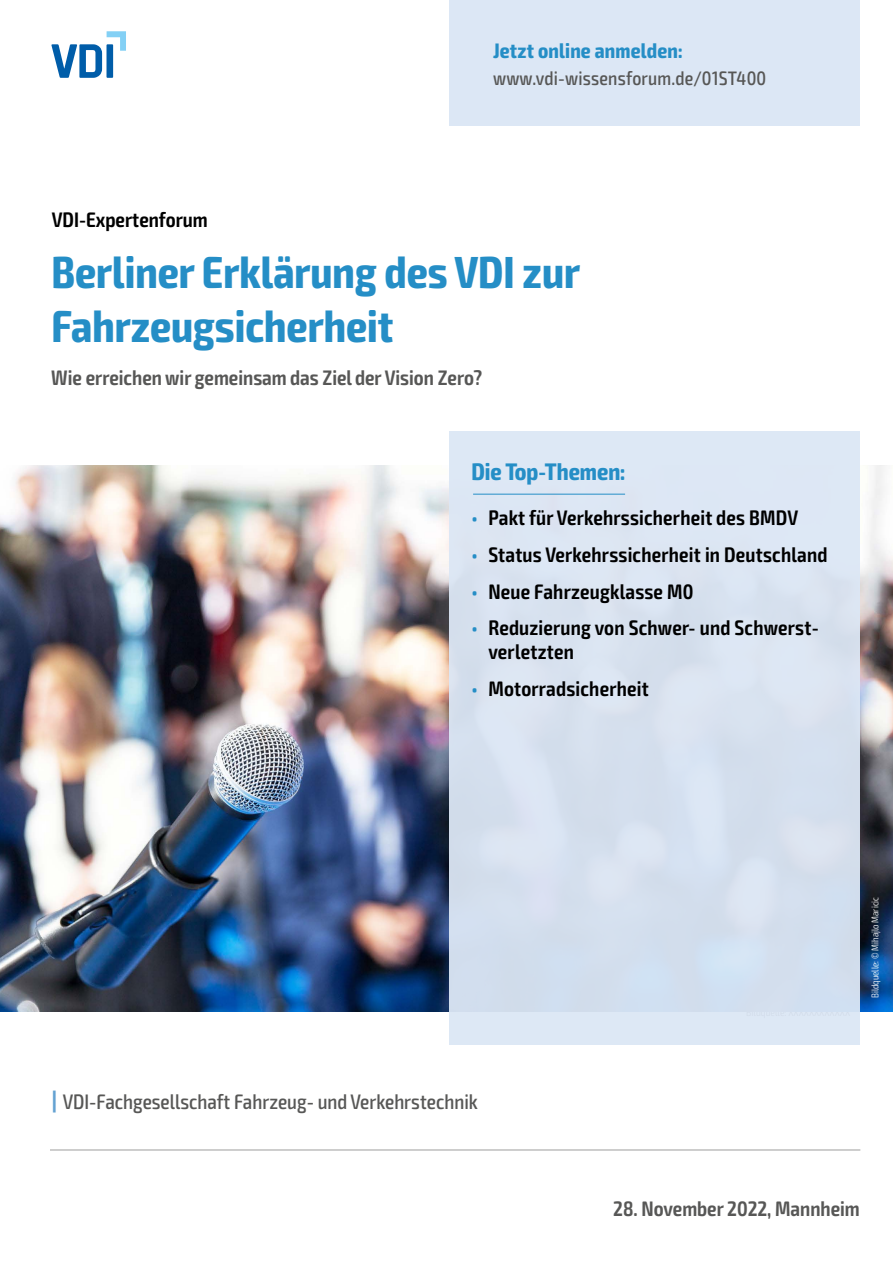
<style>
.page{position:relative;width:893px;height:1263px;background:#fff}
.page>*{position:absolute;margin:0;border:0;box-sizing:border-box;transform-origin:0 0}
.t1{font:700 condensed 45px/54px "Exo 2";color:#258ec6}
.t2{font:700 condensed 24px "Exo 2";color:#258ec6}
.t3{font:600 condensed 21px/24px "Exo 2";letter-spacing:.01em;color:#000}
.t4{font:600 condensed 21px "Exo 2";color:#575756}
.t5{font:500 condensed 21px "Exo 2";color:#575756}
.t6{font:700 condensed 21px "Exo 2";letter-spacing:.01em;color:#258ec6}
.t7{font:500 condensed 19.5px "Exo 2";letter-spacing:.01em;color:#575756}
.t8{font:300 condensed 9.75px "Exo 2";color:#fff}
.s1{color:#258ec6}
.s2{font-family:"Acumin Pro";font-weight:700;font-stretch:normal;color:#64a2d2}
</style>
<div class="page">
<img style="left:0;top:465px;width:893px;height:547px">
<div style="left:449px;top:0;width:411px;height:126px;background:#dce7f5"></div>
<div style="left:449px;top:432px;width:411px;height:613px;background:#dce7f5"></div>
<hr style="left:50px;top:1149px;width:810px;height:1px;background:#9d9d9c">
<hr style="left:473px;top:494px;width:152px;height:1px;background:#258ec6">
<svg style="left:51px;top:31px;width:75px;height:47px"></svg>
<p class="t3" style="left:52px;top:208px;width:158px">VDI-Expertenforum</p>
<p class="t6" style="left:493px;top:38px;width:191px">Jetzt online anmelden:</p>
<p class="t7" style="left:493px;top:67px;width:275px">www.vdi-wissensforum.de/01ST400</p>
<h1 class="t1" style="left:51px;top:246px;width:530px">Berliner Erklärung des VDI zur<br>Fahrzeugsicherheit</h1>
<p class="t4" style="left:51px;top:365px;width:432px">Wie erreichen wir gemeinsam das Ziel der Vision Zero?</p>
<p class="t2" style="left:471px;top:457px;width:156px">Die Top-Themen:</p>
<p class="t3" style="left:471px;top:506px;width:328px"><span class="s1">•</span> Pakt für Verkehrssicherheit des BMDV</p>
<p class="t3" style="left:471px;top:543px;width:358px"><span class="s1">•</span> Status Verkehrssicherheit in Deutschland</p>
<p class="t3" style="left:471px;top:580px;width:224px"><span class="s1">•</span> Neue Fahrzeugklasse M0</p>
<p class="t3" style="left:488px;top:616px;width:332px;text-indent:-17px"><span class="s1">•</span> Reduzierung von Schwer- und Schwerst&shy;verletzten</p>
<p class="t3" style="left:471px;top:677px;width:179px"><span class="s1">•</span> Motorradsicherheit</p>
<p class="t5" style="left:51px;top:1089px;width:428px"><span class="s2">|</span> VDI-Fachgesellschaft Fahrzeug- und Verkehrstechnik</p>
<p class="t8" style="left:869px;top:998px;width:103px;rotate:-90deg">Bildquelle: © Mihajlo Maricic</p>
<p class="t4" style="left:613px;top:1196px;width:248px">28. November 2022, Mannheim</p>
</div>
